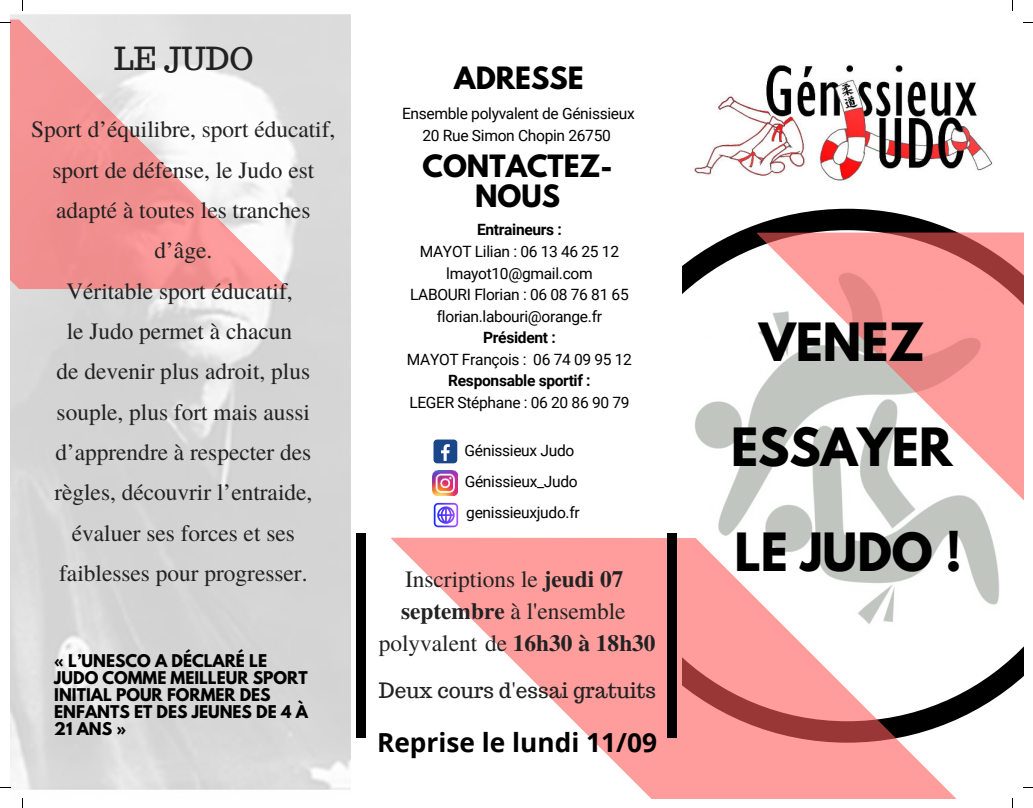
<style>
.page{position:relative;width:1033px;height:808px;background:#fff}
.page>*{position:absolute;margin:0;border:0;box-sizing:border-box;transform-origin:0 0}
.t1{font:700 46.62px "League Spartan";color:#000}
.t2{font:31.12px "Trocchi";color:#222}
.t3{font:700 27.25px/30px "League Spartan";color:#000;text-align:center}
.t4{font:700 26.25px "Open Sans";color:#000}
.t5{font:23.38px/40.2px "Te X Gyre Termes";color:#222;text-align:center}
.t6{font:20.75px "Trocchi";color:#222}
.t7{font:15.5px/21.5px "Roboto";letter-spacing:-.02em;color:#000;text-align:center}
.t8{font:700 15.5px/16.9px "League Spartan";color:#000}
.t9{font:700 15.5px "Roboto";letter-spacing:-.02em;color:#000}
.s1{font-weight:700}
</style>
<div class="page">
<svg style="left:682px;top:209px;width:341px;height:485px"></svg>
<img style="left:10px;top:10px;width:341px;height:780px">
<svg style="left:10px;top:20px;width:278px;height:269px"></svg>
<svg style="left:756px;top:232px;width:267px;height:270px"></svg>
<svg style="left:391px;top:537px;width:610px;height:261px;fill:#ff9d9d"></svg>
<img style="left:693px;top:64px;width:299px;height:117px">
<div style="left:433px;top:439px;width:24px;height:24px;background:#1a4789;border-radius:4px"></div>
<svg style="left:441px;top:444px;width:9px;height:17px"></svg>
<div style="left:667px;top:533px;width:10px;height:204px;background:#000"></div>
<div style="left:356px;top:533px;width:9px;height:204px;background:#000"></div>
<img style="left:432px;top:470px;width:26px;height:26px">
<svg style="left:434px;top:503px;width:24px;height:24px"></svg>
<h2 class="t2" style="left:114px;top:39px;width:141px">LE JUDO</h2>
<p class="t5" style="left:31px;top:108px;width:305px">Sport d’équilibre, sport éducatif, sport de défense, le Judo est adapté à toutes les tranches d’âge.<br>Véritable sport éducatif,<br>le Judo permet à chacun<br>de devenir plus adroit, plus souple, plus fort mais aussi d’apprendre à respecter des règles, découvrir l’entraide, évaluer ses forces et ses faiblesses pour progresser.</p>
<p class="t8" style="left:54px;top:652px;width:255px">« L’UNESCO A DÉCLARÉ LE<br>JUDO COMME MEILLEUR SPORT<br>INITIAL POUR FORMER DES<br>ENFANTS ET DES JEUNES DE 4 À<br>21 ANS »</p>
<p class="t3" style="left:454px;top:63px;width:131px">ADRESSE</p>
<p class="t7" style="left:402px;top:102px;width:234px">Ensemble polyvalent de Génissieux<br>20 Rue Simon Chopin 26750</p>
<p class="t3" style="left:422px;top:151px;width:191px">CONTACTEZ-<br>NOUS</p>
<p class="t9" style="left:477px;top:219px;width:86px">Entraineurs :</p>
<p class="t7" style="left:410px;top:240px;width:220px">MAYOT Lilian : 06 13 46 25 12 lmayot10@gmail.com<br>LABOURI Florian : 06 08 76 81 65 florian.labouri@orange.fr</p>
<p class="t9" style="left:483px;top:327px;width:74px">Président :</p>
<p class="t7" style="left:407px;top:348px;width:227px">MAYOT François : 06 74 09 95 12</p>
<p class="t9" style="left:448px;top:370px;width:144px">Responsable sportif :</p>
<p class="t7" style="left:409px;top:391px;width:222px">LEGER Stéphane : 06 20 86 90 79</p>
<p class="t7" style="left:464px;top:434px;width:117px;line-height:31px;text-align:left">Génissieux Judo<br>Génissieux_Judo genissieuxjudo.fr</p>
<p class="t5" style="left:379px;top:562px;width:278px;line-height:31.9px">Inscriptions le <span class="s1">jeudi 07 septembre</span> à l'ensemble polyvalent de <span class="s1">16h30 à 18h30</span></p>
<p class="t6" style="left:379px;top:676px;width:279px">Deux cours d'essai gratuits</p>
<p class="t4" style="left:377px;top:724px;width:281px">Reprise le lundi 11/09</p>
<h1 class="t1" style="left:759px;top:305px;width:167px">VENEZ</h1>
<h1 class="t1" style="left:731px;top:410px;width:223px">ESSAYER</h1>
<h1 class="t1" style="left:734px;top:515px;width:229px">LE JUDO !</h1>
</div>
